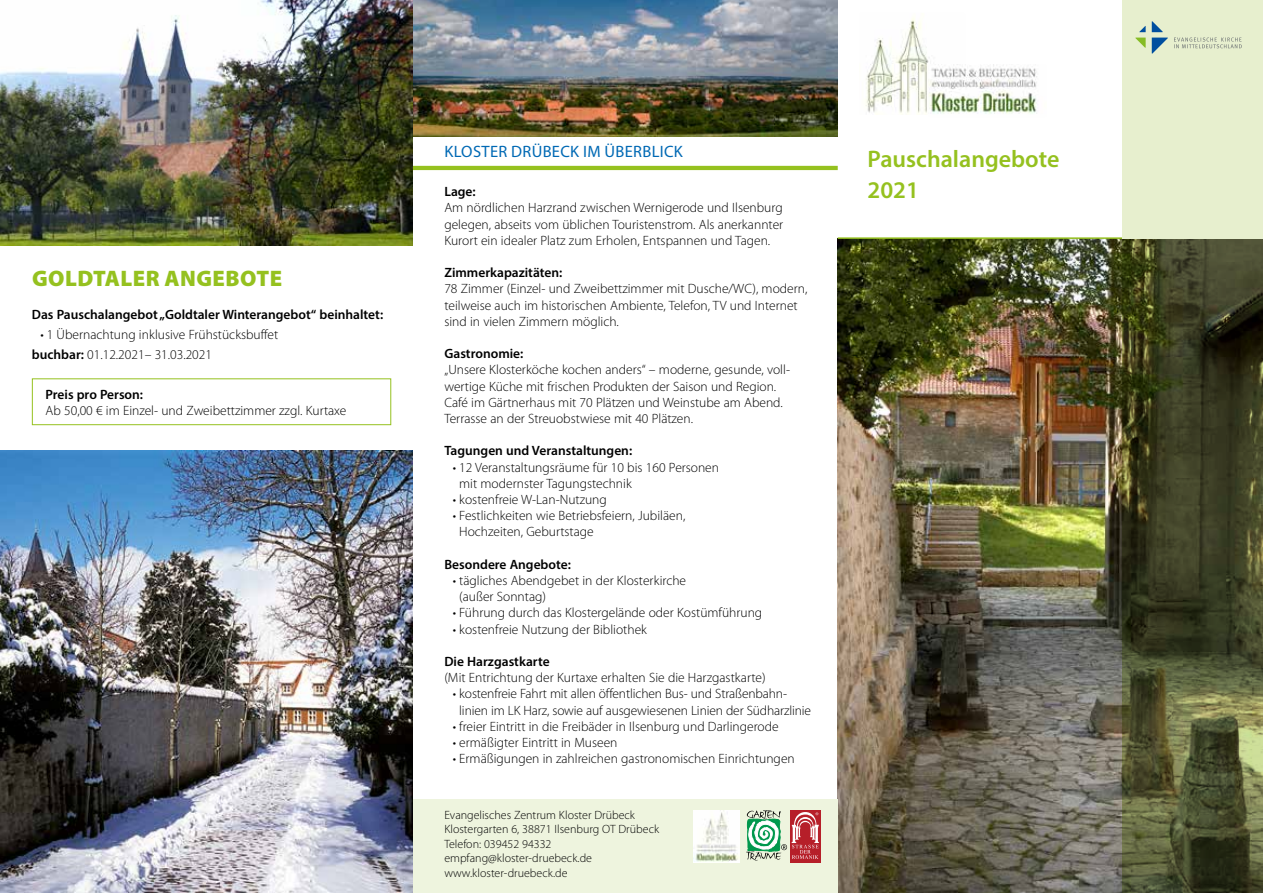
<style>
.page{position:relative;width:1263px;height:893px;background:#fff}
.page>*{position:absolute;margin:0;border:0;box-sizing:border-box;transform-origin:0 0}
.t1{font:600 24px/31.5px "Myriad Pro";color:#95c11f}
.t2{font:900 22.5px "Myriad Pro";letter-spacing:.02em;color:#95c11f}
.t3{font:16.5px "Myriad Pro";letter-spacing:.02em;color:#0069b4}
.t4{font:300 13.5px/16.2px "Myriad Pro";color:#000}
.t5{font:600 13.5px "Myriad Pro";color:#000}
.t6{font:300 12px/14.4px "Myriad Pro";color:#000}
.s1{font-weight:600}
</style>
<div class="page">
<img style="left:412px;top:0;width:426px;height:136px">
<img style="left:838px;top:239px;width:285px;height:654px">
<svg style="left:1123px;top:239px;width:140px;height:654px"></svg>
<div style="left:412px;top:799px;width:426px;height:94px;background:#eef4de"></div>
<div style="left:790px;top:810px;width:31px;height:53px;background:#b61f29"></div>
<svg style="left:746px;top:810px;width:73px;height:51px"></svg>
<hr style="left:838px;top:237px;width:425px;height:2px;background:#95c11f">
<hr style="left:412px;top:166px;width:426px;height:4px;background:#95c11f">
<div style="left:1123px;top:0;width:140px;height:238px;background:#e7efce"></div>
<img style="left:694px;top:810px;width:45px;height:53px">
<img style="left:0;top:0;width:412px;height:246px">
<svg style="left:1135px;top:21px;width:33px;height:33px"></svg>
<svg style="left:1174px;top:37px;width:68px;height:11px"></svg>
<div style="left:32px;top:378px;width:359px;height:47px;border:1px solid #95c11f"></div>
<img style="left:0;top:451px;width:412px;height:442px">
<img style="left:865px;top:17px;width:65px;height:98px">
<img style="left:928px;top:64px;width:109px;height:51px">
<h2 class="t2" style="left:32px;top:263px;width:251px">GOLDTALER ANGEBOTE</h2>
<p class="t5" style="left:32px;top:305px;width:353px">Das Pauschalangebot „Goldtaler Winterangebot“ beinhaltet:</p>
<p class="t4" style="left:32px;top:324px;width:248px;line-height:20.4px;text-indent:9px">• 1 Übernachtung inklusive Frühstücksbuffet <span class="s1">buchbar:</span> 01.12.2021– 31.03.2021</p>
<p class="t5" style="left:46px;top:386px;width:99px">Preis pro Person:</p>
<p class="t4" style="left:46px;top:402px;width:302px">Ab 50,00 € im Einzel- und Zweibettzimmer zzgl. Kurtaxe</p>
<p class="t3" style="left:444px;top:141px;width:240px">KLOSTER DRÜBECK IM ÜBERBLICK</p>
<p class="t5" style="left:444px;top:183px;width:33px">Lage:</p>
<p class="t4" style="left:444px;top:200px;width:340px;text-align:justify">Am nördlichen Harzrand zwischen Wernigerode und Ilsenburg gelegen, abseits vom üblichen Touristenstrom. Als anerkannter Kurort ein idealer Platz zum Erholen, Entspannen und Tagen.</p>
<p class="t5" style="left:444px;top:264px;width:119px">Zimmerkapazitäten:</p>
<p class="t4" style="left:444px;top:281px;width:364px">78 Zimmer (Einzel- und Zweibettzimmer mit Dusche/WC), modern, teilweise auch im historischen Ambiente, Telefon, TV und Internet sind in vielen Zimmern möglich.</p>
<p class="t5" style="left:444px;top:345px;width:81px">Gastronomie:</p>
<p class="t4" style="left:444px;top:362px;width:347px">„Unsere Klosterköche kochen anders“ – moderne, gesunde, voll&shy;wertige Küche mit frischen Produkten der Saison und Region.<br>Café im Gärtnerhaus mit 70 Plätzen und Weinstube am Abend.<br>Terrasse an der Streuobstwiese mit 40 Plätzen.</p>
<p class="t5" style="left:444px;top:442px;width:189px">Tagungen und Veranstaltungen:</p>
<p class="t4" style="left:459px;top:459px;width:261px;text-indent:-6px">• 12 Veranstaltungsräume für 10 bis 160 Personen mit modernster Tagungstechnik</p>
<p class="t4" style="left:453px;top:491px;width:155px">• kostenfreie W-Lan-Nutzung</p>
<p class="t4" style="left:459px;top:507px;width:228px;text-indent:-6px">• Festlichkeiten wie Betriebsfeiern, Jubiläen,<br>Hochzeiten, Geburtstage</p>
<p class="t5" style="left:444px;top:556px;width:128px">Besondere Angebote:</p>
<p class="t4" style="left:459px;top:572px;width:228px;text-indent:-6px">• tägliches Abendgebet in der Klosterkirche (außer Sonntag)</p>
<p class="t4" style="left:453px;top:605px;width:311px">• Führung durch das Klostergelände oder Kostümführung</p>
<p class="t4" style="left:453px;top:621px;width:196px">• kostenfreie Nutzung der Bibliothek</p>
<p class="t5" style="left:444px;top:653px;width:107px">Die Harzgastkarte</p>
<p class="t4" style="left:444px;top:669px;width:323px">(Mit Entrichtung der Kurtaxe erhalten Sie die Harzgastkarte)</p>
<p class="t4" style="left:459px;top:686px;width:353px;text-indent:-6px">• kostenfreie Fahrt mit allen öffentlichen Bus- und Straßenbahn&shy;linien im LK Harz, sowie auf ausgewiesenen Linien der Südharzlinie</p>
<p class="t4" style="left:453px;top:718px;width:327px">• freier Eintritt in die Freibäder in Ilsenburg und Darlingerode</p>
<p class="t4" style="left:453px;top:734px;width:166px">• ermäßigter Eintritt in Museen</p>
<p class="t4" style="left:453px;top:750px;width:343px">• Ermäßigungen in zahlreichen gastronomischen Einrichtungen</p>
<p class="t6" style="left:444px;top:808px;width:216px">Evangelisches Zentrum Kloster Drübeck Klostergarten 6, 38871 Ilsenburg OT Drübeck Telefon: 039452 94332 empfang@kloster-druebeck.de www.kloster-druebeck.de</p>
<h1 class="t1" style="left:867px;top:142px;width:193px">Pauschalangebote<br>2021</h1>
</div>
